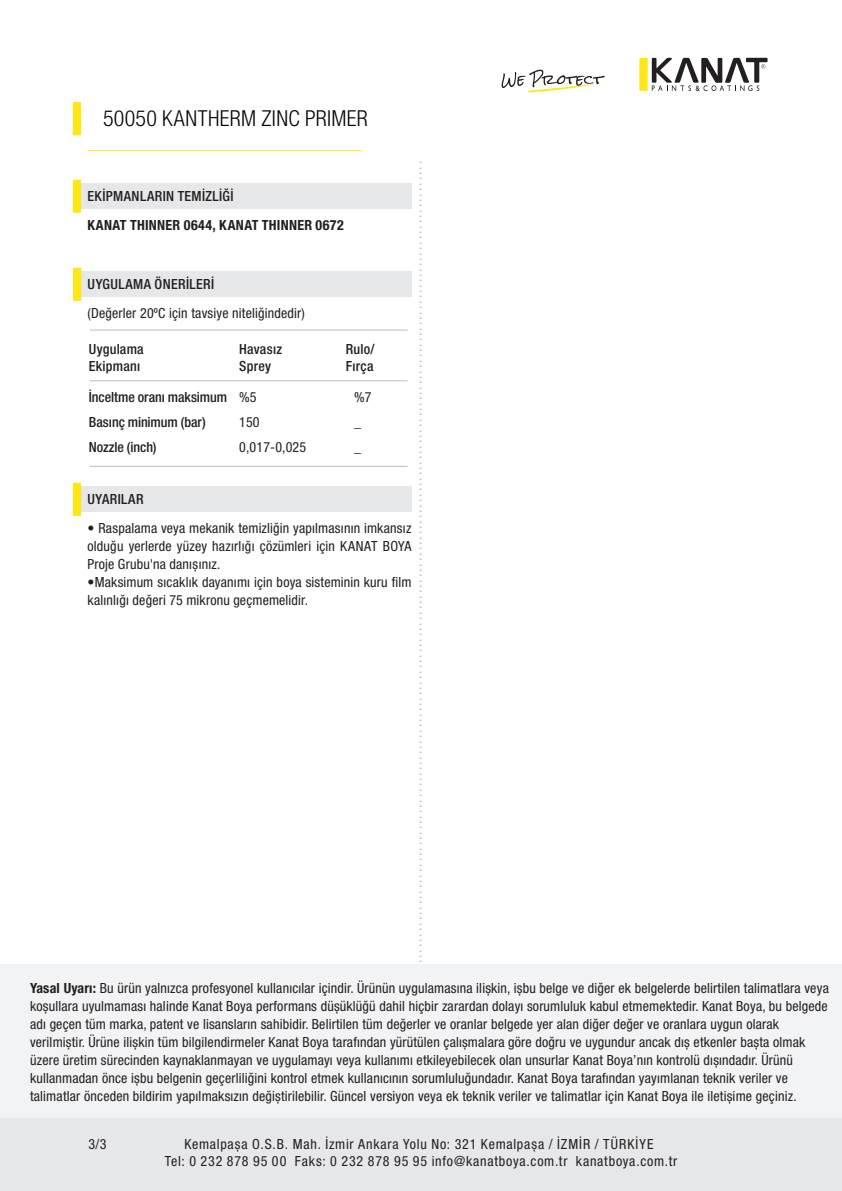
<style>
.page{position:relative;width:842px;height:1191px;background:#fff}
.page>*{position:absolute;margin:0;border:0;box-sizing:border-box;transform-origin:0 0}
.t1{font:300 condensed 22px "Helvetica Neue LT Pro";letter-spacing:.015em;color:#040503}
.t2{font:300 condensed 18px "Helvetica Neue LT Pro";color:#bcbdc0;scale:1.06 1}
.t3{font:condensed 14px/18px "Helvetica Neue LT Pro";letter-spacing:.01em;color:#231f20}
.t4{font:condensed 14px/16.8px "Helvetica Neue LT Pro";letter-spacing:.055em;color:#231f20;text-align:center}
.t5{font:500 condensed 14px/16.8px "Helvetica Neue LT Pro";letter-spacing:.015em;color:#231f20}
.t6{font:700 condensed 14px "Helvetica Neue LT Pro";letter-spacing:.025em;color:#231f20}
.t7{font:500 condensed 14px "Helvetica Neue LT Pro";letter-spacing:.035em;color:#231f20}
.s1{font-weight:700}
</style>
<div class="page">
<div style="left:77px;top:486px;width:334px;height:26px;background:#e6e7e9"></div>
<svg style="left:73px;top:483px;width:8px;height:33px"></svg>
<div style="left:77px;top:271px;width:335px;height:26px;background:#e6e7e9"></div>
<svg style="left:73px;top:268px;width:8px;height:33px"></svg>
<hr style="left:90px;top:380px;width:318px;height:1px;background:#bcbdc0">
<hr style="left:90px;top:466px;width:318px;height:1px;background:#bcbdc0">
<hr style="left:90px;top:330px;width:318px;height:1px;background:#bcbdc0">
<div style="left:77px;top:183px;width:334px;height:26px;background:#e6e7e9"></div>
<svg style="left:73px;top:180px;width:8px;height:33px"></svg>
<div style="left:0;top:1117px;width:842px;height:74px;background:#e6e7e9"></div>
<svg style="left:73px;top:102px;width:8px;height:33px"></svg>
<hr style="left:87px;top:150px;width:275px;height:1px;background:#ffe616">
<div style="left:0;top:964px;width:842px;height:153px;background:#f2f3f4"></div>
<svg style="left:639px;top:58px;width:129px;height:33px"></svg>
<svg style="left:501px;top:70px;width:105px;height:23px"></svg>
<h1 class="t1" style="left:103px;top:105px;width:266px">50050 KANTHERM ZINC PRIMER</h1>
<p class="t2" style="left:436px;top:160px;width:916px;rotate:90deg">.....................................................................................................................................................................................</p>
<p class="t5" style="left:87px;top:187px;width:148px">EKİPMANLARIN TEMİZLİĞİ</p>
<p class="t6" style="left:87px;top:217px;width:258px">KANAT THINNER 0644, KANAT THINNER 0672</p>
<p class="t5" style="left:88px;top:275px;width:128px">UYGULAMA ÖNERİLERİ</p>
<p class="t3" style="left:88px;top:304px;width:219px">(Değerler 20ºC için tavsiye niteliğindedir)</p>
<p class="t5" style="left:89px;top:340px;width:56px">Uygulama<br>Ekipmanı</p>
<p class="t5" style="left:239px;top:340px;width:44px">Havasız<br>Sprey</p>
<p class="t5" style="left:346px;top:340px;width:30px">Rulo/<br>Fırça</p>
<p class="t5" style="left:89px;top:384px;width:140px;line-height:24.8px">İnceltme oranı maksimum<br>Basınç minimum (bar)<br>Nozzle (inch)</p>
<p class="t3" style="left:239px;top:384px;width:69px;line-height:24.8px">%5<br>150<br>0,017-0,025</p>
<p class="t3" style="left:354px;top:384px;width:19px;line-height:24.8px">%7 _<br>_</p>
<p class="t7" style="left:87px;top:491px;width:58px">UYARILAR</p>
<p class="t3" style="left:87px;top:519px;width:326px;text-align:justify">• Raspalama veya mekanik temizliğin yapılmasının imkansız olduğu yerlerde yüzey hazırlığı çözümleri için KANAT BOYA Proje Grubu'na danıșınız.</p>
<p class="t3" style="left:87px;top:573px;width:325px">•Maksimum sıcaklık dayanımı için boya sisteminin kuru film kalınlığı değeri 75 mikronu geçmemelidir.</p>
<p class="t3" style="left:30px;top:978px;width:800px"><span class="s1">Yasal Uyarı:</span> Bu ürün yalnızca profesyonel kullanıcılar içindir. Ürünün uygulamasına ilișkin, ișbu belge ve diğer ek belgelerde belirtilen talimatlara veya koșullara uyulmaması halinde Kanat Boya performans düșüklüğü dahil hiçbir zarardan dolayı sorumluluk kabul etmemektedir. Kanat Boya, bu belgede adı geçen tüm marka, patent ve lisansların sahibidir. Belirtilen tüm değerler ve oranlar belgede yer alan diğer değer ve oranlara uygun olarak verilmiștir. Ürüne ilișkin tüm bilgilendirmeler Kanat Boya tarafından yürütülen çalıșmalara göre doğru ve uygundur ancak dıș etkenler bașta olmak üzere üretim sürecinden kaynaklanmayan ve uygulamayı veya kullanımı etkileyebilecek olan unsurlar Kanat Boya’nın kontrolü dıșındadır. Ürünü kullanmadan önce ișbu belgenin geçerliliğini kontrol etmek kullanıcının sorumluluğundadır. Kanat Boya tarafından yayımlanan teknik veriler ve talimatlar önceden bildirim yapılmaksızın değiștirilebilir. Güncel versiyon veya ek teknik veriler ve talimatlar için Kanat Boya ile iletișime geçiniz.</p>
<p class="t4" style="left:165px;top:1135px;width:514px">Kemalpașa O.S.B. Mah. İzmir Ankara Yolu No: 321 Kemalpașa / İZMİR / TÜRKİYE<br>Tel: 0 232 878 95 00 Faks: 0 232 878 95 95 info@kanatboya.com.tr kanatboya.com.tr</p>
<p class="t3" style="left:88px;top:1135px;width:20px">3/3</p>
</div>
